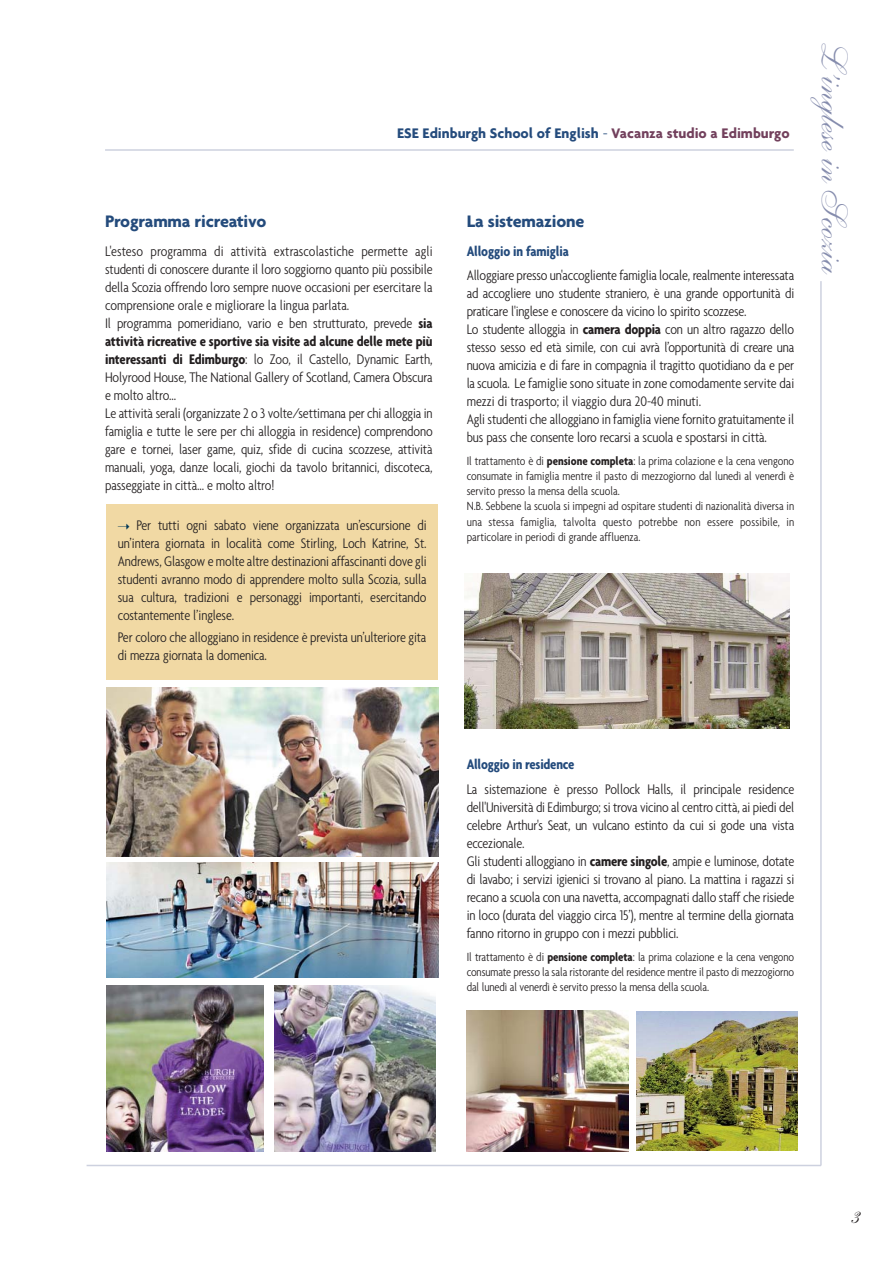
<style>
.page{position:relative;width:893px;height:1263px;background:#fff}
.page>*{position:absolute;margin:0;border:0;box-sizing:border-box;transform-origin:0 0}
.t1{font:36px "Shelley Allegro Script";color:#858cad}
.t2{font:24px "Shelley Allegro Script";color:#231f20}
.t3{font:700 18px "Agenda";letter-spacing:-.01em;color:#244b7c}
.t4{font:300 condensed 15px/18px "Agenda";letter-spacing:-.01em;color:#231f20}
.t5{font:700 15px "Agenda";color:#244b7c}
.t6{font:700 condensed 15px "Agenda";letter-spacing:-.015em;color:#244b7c}
.t7{font:300 condensed 12.75px/15px "Agenda";color:#231f20}
.s1{font-weight:300}
.s2{color:#72405c}
.s3{font-weight:700}
.s4{color:#003757}
</style>
<div class="page">
<hr style="left:105px;top:149px;width:688px;height:2px;background:#cdd1df">
<hr style="left:87px;top:1165px;width:734px;height:1px;background:#cdd1df">
<hr style="left:820px;top:281px;width:1px;height:885px;background:#cdd1df">
<img style="left:467px;top:1010px;width:161px;height:141px">
<img style="left:636px;top:1012px;width:161px;height:139px">
<img style="left:106px;top:687px;width:332px;height:170px">
<img style="left:106px;top:985px;width:158px;height:166px">
<img style="left:274px;top:985px;width:162px;height:166px">
<img style="left:106px;top:862px;width:332px;height:115px">
<img style="left:465px;top:574px;width:324px;height:154px">
<div style="left:106px;top:504px;width:332px;height:175px;background:#f1d9a4"></div>
<p class="t5" style="left:397px;top:128px;width:394px">ESE Edinburgh School of English <span class="s1">-</span> <span class="s2">Vacanza studio a Edimburgo</span></p>
<p class="t3" style="left:105px;top:214px;width:163px">Programma ricreativo</p>
<p class="t4" style="left:105px;top:243px;width:329px">L'esteso programma di attività extrascolastiche permette agli studenti di conoscere durante il loro soggiorno quanto più possibile della Scozia offrendo loro sempre nuove occasioni per esercitare la comprensione orale e migliorare la lingua parlata.<br>Il programma pomeridiano, vario e ben strutturato, prevede <span class="s3">sia attività ricreative e sportive sia visite ad alcune delle mete più interessanti di Edimburgo</span>: lo Zoo, il Castello, Dynamic Earth, Holyrood House, The National Gallery of Scotland, Camera Obscura e molto altro...<br>Le attività serali (organizzate 2 o 3 volte/settimana per chi alloggia in famiglia e tutte le sere per chi alloggia in residence) comprendono gare e tornei, laser game, quiz, sfide di cucina scozzese, attività manuali, yoga, danze locali, giochi da tavolo britannici, discoteca, passeggiate in città... e molto altro!</p>
<p class="t4" style="left:118px;top:517px;width:310px;text-align:justify"><span class="s4">➝</span> Per tutti ogni sabato viene organizzata un’escursione di un’intera giornata in località come Stirling, Loch Katrine, St.<br>Andrews, Glasgow e molte altre destinazioni affascinanti dove gli studenti avranno modo di apprendere molto sulla Scozia, sulla sua cultura, tradizioni e personaggi importanti, esercitando costantemente l’inglese.</p>
<p class="t4" style="left:118px;top:629px;width:310px">Per coloro che alloggiano in residence è prevista un’ulteriore gita di mezza giornata la domenica.</p>
<p class="t3" style="left:466px;top:214px;width:119px">La sistemazione</p>
<p class="t6" style="left:466px;top:245px;width:104px">Alloggio in famiglia</p>
<p class="t4" style="left:466px;top:267px;width:329px">Alloggiare presso un'accogliente famiglia locale, realmente interessata ad accogliere uno studente straniero, è una grande opportunità di praticare l'inglese e conoscere da vicino lo spirito scozzese.<br>Lo studente alloggia in <span class="s3">camera doppia</span> con un altro ragazzo dello stesso sesso ed età simile, con cui avrà l’opportunità di creare una nuova amicizia e di fare in compagnia il tragitto quotidiano da e per la scuola. Le famiglie sono situate in zone comodamente servite dai mezzi di trasporto; il viaggio dura 20-40 minuti.<br>Agli studenti che alloggiano in famiglia viene fornito gratuitamente il bus pass che consente loro recarsi a scuola e spostarsi in città.</p>
<p class="t7" style="left:466px;top:455px;width:329px">Il trattamento è di <span class="s3">pensione completa</span>: la prima colazione e la cena vengono consumate in famiglia mentre il pasto di mezzogiorno dal lunedì al venerdì è servito presso la mensa della scuola.<br>N.B. Sebbene la scuola si impegni ad ospitare studenti di nazionalità diversa in una stessa famiglia, talvolta questo potrebbe non essere possibile, in particolare in periodi di grande affluenza.</p>
<h1 class="t1" style="left:843px;top:37px;width:239px;rotate:90deg">L ’inglesein Scozia</h1>
<p class="t6" style="left:466px;top:759px;width:109px">Alloggio in residence</p>
<p class="t4" style="left:466px;top:781px;width:329px">La sistemazione è presso Pollock Halls, il principale residence dell'Università di Edimburgo; si trova vicino al centro città, ai piedi del celebre Arthur's Seat, un vulcano estinto da cui si gode una vista eccezionale.<br>Gli studenti alloggiano in <span class="s3">camere singole</span>, ampie e luminose, dotate di lavabo; i servizi igienici si trovano al piano. La mattina i ragazzi si recano a scuola con una navetta, accompagnati dallo staff che risiede in loco (durata del viaggio circa 15’), mentre al termine della giornata fanno ritorno in gruppo con i mezzi pubblici.</p>
<p class="t7" style="left:466px;top:951px;width:329px;text-align:justify">Il trattamento è di <span class="s3">pensione completa</span>: la prima colazione e la cena vengono consumate presso la sala ristorante del residence mentre il pasto di mezzogiorno dal lunedì al venerdì è servito presso la mensa della scuola.</p>
<h2 class="t2" style="left:846px;top:1209px;width:11px">3</h2>
</div>
